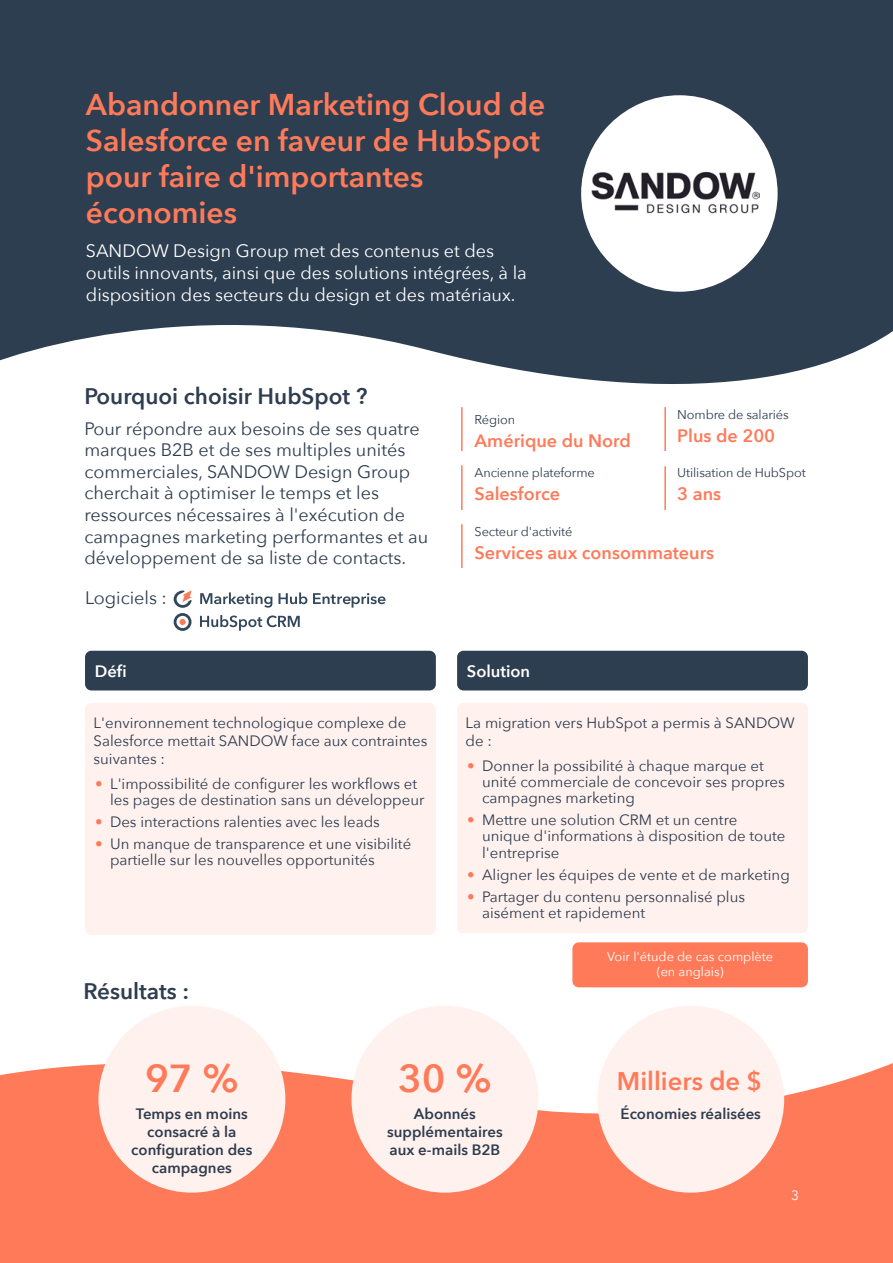
<style>
.page{position:relative;width:893px;height:1263px;background:#fff}
.page>*{position:absolute;margin:0;border:0;box-sizing:border-box;transform-origin:0 0}
.t1{font:600 39px "Avenir Next";color:#ff7a59}
.t2{font:600 30px/36px "Avenir Next";color:#ff7a59}
.t3{font:600 25.5px "Avenir Next";color:#ff7a59}
.t4{font:600 22.5px "Avenir Next";color:#2e3d4f}
.t5{font:18px/21.6px "Avenir Next";color:#2e3d4f}
.t6{font:18px/21.6px "Avenir Next";color:#fff}
.t7{font:600 18px "Avenir Next";color:#ff7a59}
.t8{font:600 16.5px "Avenir Next";color:#fff}
.t9{font:15px/16.2px "Avenir Next";color:#2e3d4f}
.t10{font:600 15px/18px "Avenir Next";color:#2e3d4f;text-align:center}
.t11{font:13.5px "Avenir Next";color:#fff}
.t12{font:12.75px "Avenir Next";letter-spacing:-.01em;color:#2e3d4f}
.t13{font:12.75px/15.3px "Avenir Next";color:#fff;text-align:center}
.s1{font-weight:600;color:#ff7a59}
</style>
<div class="page">
<svg style="left:0;top:1039px;width:893px;height:224px;fill:#ff7a59"></svg>
<div style="left:572px;top:942px;width:236px;height:45px;background:#ff7a59;border-radius:6px"></div>
<svg style="left:0;top:0;width:893px;height:384px;fill:#2d3e50"></svg>
<div style="left:581px;top:95px;width:197px;height:197px;background:#fff;border-radius:50%"></div>
<img style="left:592px;top:171px;width:167px;height:43px">
<hr style="left:461px;top:407px;width:2px;height:44px;background:#ff7a59">
<hr style="left:664px;top:407px;width:2px;height:44px;background:#ff7a59">
<hr style="left:461px;top:465px;width:2px;height:45px;background:#ff7a59">
<hr style="left:664px;top:466px;width:2px;height:44px;background:#ff7a59">
<hr style="left:461px;top:524px;width:2px;height:44px;background:#ff7a59">
<div style="left:85px;top:651px;width:351px;height:39px;background:#2d3e50;border-radius:6px"></div>
<div style="left:457px;top:651px;width:351px;height:39px;background:#2d3e50;border-radius:6px"></div>
<div style="left:85px;top:703px;width:351px;height:232px;background:#fff1ee;border-radius:6px"></div>
<div style="left:457px;top:703px;width:351px;height:230px;background:#fff1ee;border-radius:6px"></div>
<svg style="left:200px;top:592px;width:72px;height:16px"></svg>
<svg style="left:278px;top:592px;width:29px;height:12px"></svg>
<svg style="left:313px;top:593px;width:72px;height:15px"></svg>
<svg style="left:200px;top:615px;width:100px;height:16px"></svg>
<svg style="left:174px;top:590px;width:18px;height:41px"></svg>
<div style="left:98px;top:1006px;width:187px;height:187px;background:#fff1ee;border-radius:50%"></div>
<div style="left:597px;top:1006px;width:187px;height:187px;background:#fff1ee;border-radius:50%"></div>
<div style="left:351px;top:1006px;width:187px;height:187px;background:#fff1ee;border-radius:50%"></div>
<h2 class="t2" style="left:86px;top:86px;width:461px">Abandonner Marketing Cloud de<br>Salesforce en faveur de HubSpot pour faire d'importantes économies</h2>
<p class="t6" style="left:86px;top:240px;width:442px">SANDOW Design Group met des contenus et des outils innovants, ainsi que des solutions intégrées, à la disposition des secteurs du design et des matériaux.</p>
<h3 class="t4" style="left:84px;top:377px;width:285px">Pourquoi choisir HubSpot ?</h3>
<p class="t5" style="left:84px;top:417px;width:345px">Pour répondre aux besoins de ses quatre marques B2B et de ses multiples unités commerciales, SANDOW Design Group cherchait à optimiser le temps et les ressources nécessaires à l'exécution de campagnes marketing performantes et au développement de sa liste de contacts.</p>
<p class="t5" style="left:85px;top:587px;width:83px">Logiciels :</p>
<p class="t12" style="left:475px;top:409px;width:42px">Région</p>
<p class="t7" style="left:475px;top:425px;width:158px">Amérique du Nord</p>
<p class="t12" style="left:475px;top:462px;width:122px">Ancienne plateforme</p>
<p class="t7" style="left:475px;top:478px;width:87px">Salesforce</p>
<p class="t12" style="left:677px;top:404px;width:113px">Nombre de salariés</p>
<p class="t7" style="left:677px;top:420px;width:99px">Plus de 200</p>
<p class="t12" style="left:677px;top:462px;width:130px">Utilisation de HubSpot</p>
<p class="t7" style="left:677px;top:478px;width:45px">3 ans</p>
<p class="t12" style="left:475px;top:521px;width:99px">Secteur d'activité</p>
<p class="t7" style="left:475px;top:537px;width:241px">Services aux consommateurs</p>
<p class="t8" style="left:95px;top:657px;width:33px">Défi</p>
<p class="t8" style="left:467px;top:657px;width:65px">Solution</p>
<p class="t9" style="left:94px;top:713px;width:335px;line-height:18px">L'environnement technologique complexe de<br>Salesforce mettait SANDOW face aux contraintes suivantes :</p>
<p class="t9" style="left:110px;top:775px;width:316px;text-indent:-15px"><span class="s1">•</span> L'impossibilité de configurer les workflows et les pages de destination sans un développeur</p>
<p class="t9" style="left:95px;top:813px;width:286px"><span class="s1">•</span> Des interactions ralenties avec les leads</p>
<p class="t9" style="left:110px;top:835px;width:303px;text-indent:-15px"><span class="s1">•</span> Un manque de transparence et une visibilité partielle sur les nouvelles opportunités</p>
<p class="t9" style="left:466px;top:713px;width:331px;line-height:18px">La migration vers HubSpot a permis à SANDOW de :</p>
<p class="t9" style="left:482px;top:757px;width:304px;text-indent:-15px"><span class="s1">•</span> Donner la possibilité à chaque marque et unité commerciale de concevoir ses propres campagnes marketing</p>
<p class="t9" style="left:482px;top:811px;width:305px;text-indent:-15px"><span class="s1">•</span> Mettre une solution CRM et un centre unique d'informations à disposition de toute l'entreprise</p>
<p class="t9" style="left:467px;top:866px;width:324px"><span class="s1">•</span> Aligner les équipes de vente et de marketing</p>
<p class="t9" style="left:482px;top:888px;width:264px;text-indent:-15px"><span class="s1">•</span> Partager du contenu personnalisé plus aisément et rapidement</p>
<h3 class="t4" style="left:83px;top:971px;width:107px">Résultats :</h3>
<h1 class="t1" style="left:145px;top:1045px;width:95px">97 %</h1>
<p class="t10" style="left:131px;top:1104px;width:123px">Temps en moins consacré à la configuration des campagnes</p>
<h1 class="t1" style="left:398px;top:1045px;width:95px">30 %</h1>
<p class="t10" style="left:387px;top:1104px;width:117px">Abonnés supplémentaires aux e-mails B2B</p>
<p class="t13" style="left:607px;top:948px;width:168px">Voir l'étude de cas complète (en anglais)</p>
<h3 class="t3" style="left:617px;top:1059px;width:147px">Milliers de $</h3>
<p class="t10" style="left:620px;top:1104px;width:142px">Économies réalisées</p>
<p class="t11" style="left:791px;top:1184px;width:9px">3</p>
</div>
